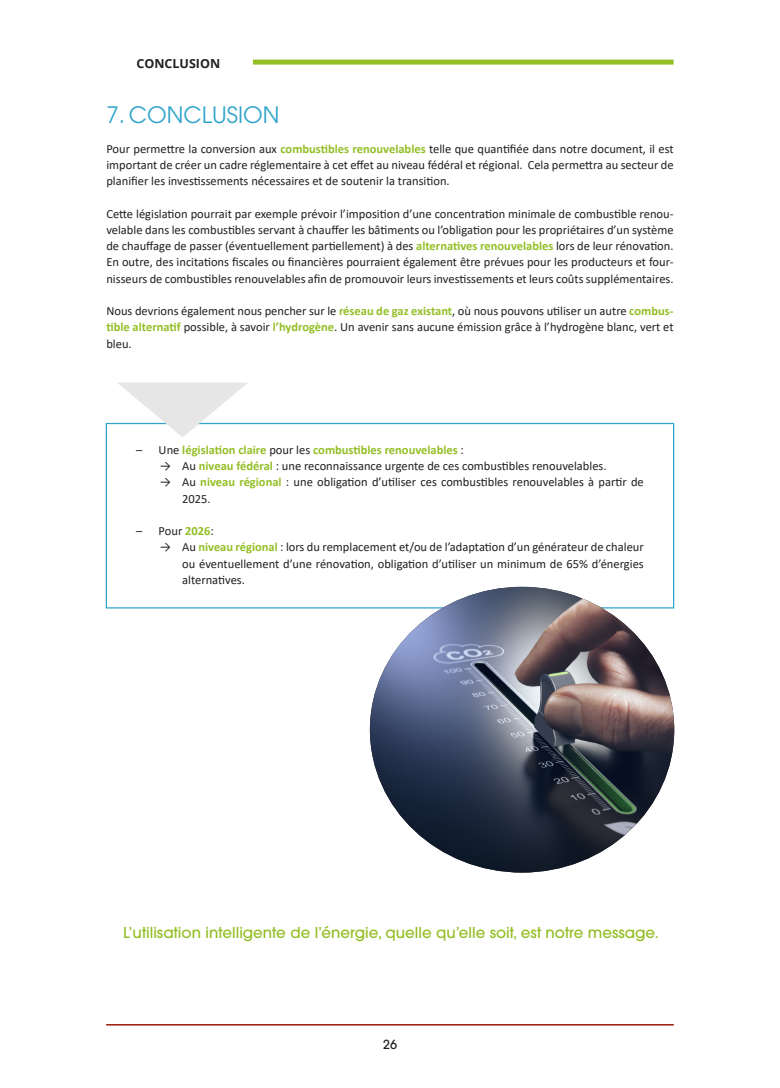
<style>
.page{position:relative;width:780px;height:1088px;background:#fff}
.page>*{position:absolute;margin:0;border:0;box-sizing:border-box;transform-origin:0 0}
.t1{font:22.5px "ITC Avant Garde Pro";color:#30a4ca}
.Kop_1{font:500 15px "ITC Avant Garde Pro";color:#93bf26}
.Kop_2{font:12.5px/16.2px "Calibri";color:#231f20;text-align:justify}
.t2{font:700 12.5px "Calibri";color:#93bf26}
.Page_Section_Title_-_Black{font:700 12.5px "Open Sans";color:#231f20}
.Kop_1-2{font:500 12.5px "ITC Avant Garde Pro";color:#231f20}
.s1{font-weight:700;color:#93bf26}
.s2{font-weight:400;color:#231f20}
</style>
<div class="page">
<hr style="left:106px;top:1024px;width:567px;height:1px;background:#9f2216">
<div style="left:253px;top:60px;width:420px;height:5px;background:#93bf26"></div>
<img style="left:370px;top:587px;width:304px;height:285px">
<svg style="left:117px;top:383px;width:131px;height:54px"></svg>
<p class="Page_Section_Title_-_Black" style="left:136px;top:55px;width:85px">CONCLUSION</p>
<p class="t1" style="left:106px;top:101px;width:174px">7. CONCLUSION</p>
<p class="Kop_2" style="left:106px;top:140px;width:568px">Pour permettre la conversion aux <span class="s1">combustibles renouvelables</span> telle que quantifiée dans notre document, il est important de créer un cadre réglementaire à cet effet au niveau fédéral et régional. Cela permettra au secteur de planifier les investissements nécessaires et de soutenir la transition.</p>
<p class="Kop_2" style="left:106px;top:205px;width:568px">Cette législation pourrait par exemple prévoir l’imposition d’une concentration minimale de combustible renou&shy;velable dans les combustibles servant à chauffer les bâtiments ou l’obligation pour les propriétaires d’un système de chauffage de passer (éventuellement partiellement) à des <span class="s1">alternatives renouvelables</span> lors de leur rénovation.<br>En outre, des incitations fiscales ou financières pourraient également être prévues pour les producteurs et four&shy;nisseurs de combustibles renouvelables afin de promouvoir leurs investissements et leurs coûts supplémentaires.</p>
<p class="Kop_2" style="left:106px;top:303px;width:568px">Nous devrions également nous pencher sur le <span class="s1">réseau de gaz existant</span>, où nous pouvons utiliser un autre <span class="s1">combus&shy;tible alternatif</span> possible, à savoir <span class="s1">l’hydrogène</span>. Un avenir sans aucune émission grâce à l’hydrogène blanc, vert et bleu.</p>
<p class="t2" style="left:136px;top:441px;width:329px"><span class="s2">– Une</span> législation claire <span class="s2">pour les</span> combustibles renouvelables <span class="s2">:</span></p>
<p class="Kop_2" style="left:160px;top:458px;width:448px">→ Au <span class="s1">niveau fédéral</span> : une reconnaissance urgente de ces combustibles renouvelables.</p>
<p class="Kop_2" style="left:182px;top:474px;width:463px;text-indent:-22px">→ Au <span class="s1">niveau régional</span> : une obligation d’utiliser ces combustibles renouvelables à partir de<br>2025.</p>
<p class="Kop_2" style="left:136px;top:523px;width:79px">– Pour <span class="s1">2026</span>:</p>
<p class="Kop_2" style="left:182px;top:539px;width:463px;text-indent:-23px">→ Au <span class="s1">niveau régional</span> : lors du remplacement et/ou de l’adaptation d’un générateur de chaleur ou éventuellement d’une rénovation, obligation d’utiliser un minimum de 65% d’énergies alternatives.</p>
<p class="Kop_1" style="left:123px;top:923px;width:537px">L’utilisation intelligente de l’énergie, quelle qu’elle soit, est notre message.</p>
<p class="Kop_1-2" style="left:383px;top:1037px;width:15px">26</p>
</div>
